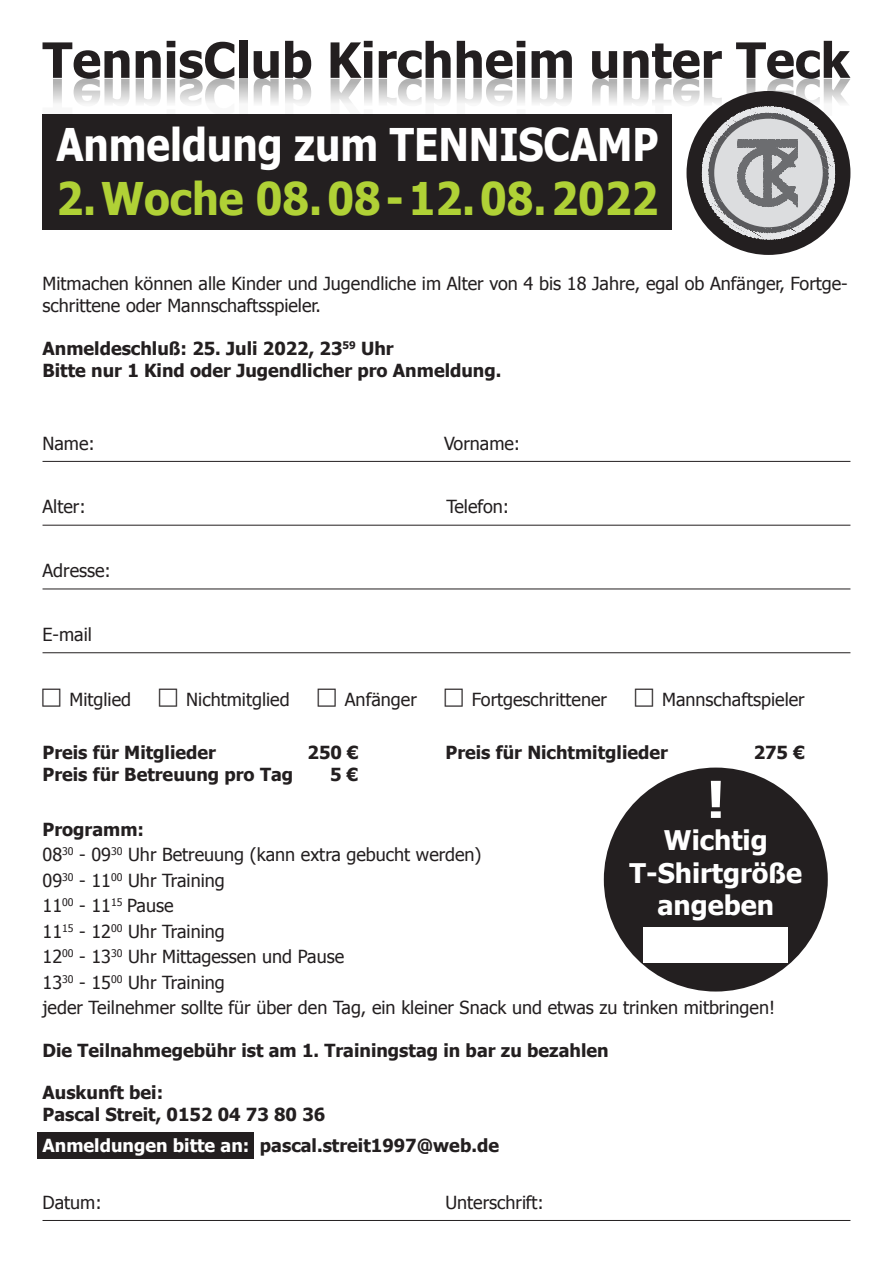
<style>
.page{position:relative;width:893px;height:1263px;background:#fff}
.page>*{position:absolute;margin:0;border:0;box-sizing:border-box;transform-origin:0 0}
.t1{font:700 51px "Tahoma";color:#fff}
.t2{font:700 45px "Tahoma";color:#b0d136;scale:.93 1}
.t3{font:700 45px "Tahoma";color:#fff;scale:.88 1}
.t4{font:700 27px/32.4px "Tahoma";color:#fff;text-align:center}
.t5{font:18px/25.5px "Tahoma";color:#231f20}
.t6{font:700 18px/21.6px "Tahoma";color:#231f20}
.s1{font-weight:700}
.s2{color:#fff}
</style>
<div class="page">
<div style="left:37px;top:1132px;width:217px;height:27px;background:#231f20"></div>
<div style="left:43px;top:114px;width:629px;height:116px;background:#231f20"></div>
<svg style="left:136px;top:50px;width:25px;height:28px"></svg>
<div style="left:239px;top:41px;width:8px;height:37px;background:#231f20"></div>
<svg style="left:331px;top:41px;width:42px;height:37px"></svg>
<svg style="left:532px;top:50px;width:40px;height:28px"></svg>
<img style="left:74px;top:79px;width:26px;height:25px">
<svg style="left:43px;top:42px;width:86px;height:37px"></svg>
<img style="left:104px;top:79px;width:25px;height:25px">
<img style="left:136px;top:79px;width:25px;height:25px">
<img style="left:180px;top:79px;width:23px;height:25px">
<img style="left:205px;top:79px;width:29px;height:24px">
<svg style="left:167px;top:41px;width:67px;height:38px"></svg>
<img style="left:254px;top:79px;width:25px;height:24px">
<svg style="left:254px;top:51px;width:25px;height:28px"></svg>
<img style="left:285px;top:79px;width:26px;height:24px">
<svg style="left:285px;top:41px;width:26px;height:38px"></svg>
<img style="left:331px;top:79px;width:31px;height:24px">
<img style="left:364px;top:79px;width:9px;height:24px">
<img style="left:379px;top:79px;width:43px;height:25px">
<svg style="left:379px;top:41px;width:72px;height:38px"></svg>
<img style="left:426px;top:79px;width:25px;height:24px">
<img style="left:457px;top:79px;width:25px;height:24px">
<img style="left:486px;top:79px;width:27px;height:25px">
<svg style="left:457px;top:41px;width:68px;height:38px"></svg>
<img style="left:532px;top:79px;width:40px;height:25px">
<img style="left:592px;top:79px;width:25px;height:24px">
<svg style="left:592px;top:51px;width:25px;height:28px"></svg>
<img style="left:623px;top:79px;width:25px;height:25px">
<img style="left:652px;top:79px;width:19px;height:24px">
<img style="left:673px;top:79px;width:27px;height:25px">
<svg style="left:623px;top:43px;width:99px;height:36px"></svg>
<img style="left:704px;top:79px;width:18px;height:24px">
<img style="left:740px;top:79px;width:19px;height:17px">
<img style="left:767px;top:79px;width:27px;height:16px">
<img style="left:796px;top:79px;width:24px;height:27px">
<svg style="left:736px;top:41px;width:114px;height:38px"></svg>
<img style="left:824px;top:79px;width:26px;height:24px">
<div style="left:686px;top:91px;width:164px;height:164px;background:#231f20;border-radius:50%"></div>
<svg style="left:702px;top:106px;width:133px;height:134px"></svg>
<hr style="left:43px;top:461px;width:807px;height:1px;background:#231f20">
<hr style="left:43px;top:1220px;width:807px;height:1px;background:#231f20">
<hr style="left:43px;top:525px;width:807px;height:1px;background:#231f20">
<hr style="left:43px;top:589px;width:807px;height:1px;background:#231f20">
<hr style="left:43px;top:652px;width:807px;height:1px;background:#231f20">
<div style="left:604px;top:767px;width:224px;height:224px;background:#231f20;border-radius:50%"></div>
<div style="left:643px;top:928px;width:145px;height:35px;background:#fff"></div>
<h2 class="t3" style="left:56px;top:113px;width:686px">Anmeldung zum TENNISCAMP</h2>
<h2 class="t2" style="left:56px;top:167px;width:649px">2.Woche 08.08-12.08.2022</h2>
<p class="t5" style="left:43px;top:272px;width:807px;line-height:21.6px">Mitmachen können alle Kinder und Jugendliche im Alter von 4 bis 18 Jahre, egal ob Anfänger, Fortge&shy;schrittene oder Mannschaftsspieler.</p>
<p class="t6" style="left:43px;top:337px;width:460px">Anmeldeschluß: 25. Juli 2022, 23<sup>59</sup> Uhr<br>Bitte nur 1 Kind oder Jugendlicher pro Anmeldung.</p>
<p class="t5" style="left:43px;top:429px;width:54px">Name:</p>
<p class="t5" style="left:444px;top:429px;width:78px">Vorname:</p>
<p class="t5" style="left:43px;top:493px;width:45px">Alter:</p>
<p class="t5" style="left:446px;top:493px;width:64px">Telefon:</p>
<p class="t5" style="left:43px;top:557px;width:70px">Adresse:</p>
<p class="t5" style="left:43px;top:621px;width:51px">E-mail</p>
<p class="t5" style="left:70px;top:686px;width:63px">Mitglied</p>
<p class="t5" style="left:186px;top:686px;width:105px">Nichtmitglied</p>
<p class="t5" style="left:345px;top:686px;width:73px">Anfänger</p>
<p class="t5" style="left:472px;top:686px;width:137px">Fortgeschrittener</p>
<p class="t5" style="left:662px;top:686px;width:144px">Mannschaftspieler</p>
<p class="t6" style="left:43px;top:740px;width:175px">Preis für Mitglieder</p>
<p class="t6" style="left:308px;top:740px;width:53px">250 €</p>
<p class="t6" style="left:445px;top:740px;width:224px">Preis für Nichtmitglieder</p>
<p class="t6" style="left:754px;top:740px;width:53px">275 €</p>
<p class="t6" style="left:43px;top:762px;width:252px">Preis für Betreuung pro Tag</p>
<p class="t6" style="left:330px;top:762px;width:30px">5 €</p>
<h1 class="t1" style="left:707px;top:764px;width:19px">!</h1>
<h3 class="t4" style="left:630px;top:823px;width:174px">Wichtig<br>T-Shirtgröße angeben</h3>
<p class="t5" style="left:43px;top:815px;width:734px"><span class="s1">Programm:<br></span>08<sup>30</sup> - 09<sup>30</sup> Uhr Betreuung (kann extra gebucht werden)<br>09<sup>30</sup> - 11<sup>00</sup> Uhr Training<br>11<sup>00</sup> - 11<sup>15</sup> Pause<br>11<sup>15</sup> - 12<sup>00</sup> Uhr Training<br>12<sup>00</sup> - 13<sup>30</sup> Uhr Mittagessen und Pause<br>13<sup>30</sup> - 15<sup>00</sup> Uhr Training<br>jeder Teilnehmer sollte für über den Tag, ein kleiner Snack und etwas zu trinken mitbringen!</p>
<p class="t6" style="left:43px;top:1038px;width:568px">Die Teilnahmegebühr ist am 1. Trainingstag in bar zu bezahlen</p>
<p class="t6" style="left:43px;top:1081px;width:284px">Auskunft bei:<br>Pascal Streit, 0152 04 73 80 36</p>
<p class="t6" style="left:43px;top:1134px;width:458px"><span class="s2">Anmeldungen bitte an:</span> pascal.streit1997@web.de</p>
<p class="t5" style="left:43px;top:1188px;width:61px">Datum:</p>
<p class="t5" style="left:445px;top:1188px;width:100px">Unterschrift:</p>
</div>
